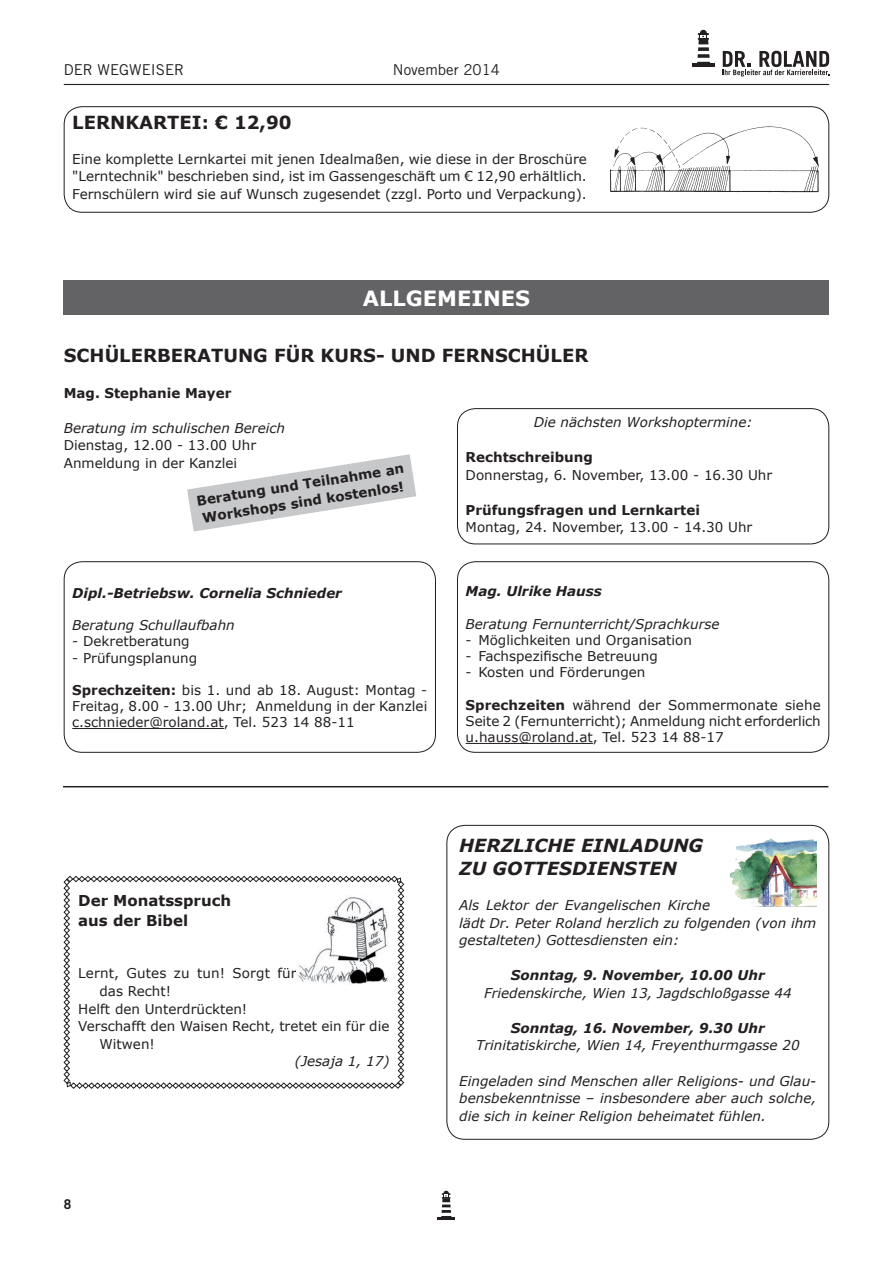
<style>
.page{position:relative;width:893px;height:1263px;background:#fff}
.page>*{position:absolute;margin:0;border:0;box-sizing:border-box;transform-origin:0 0}
.t1{font:700 21px "Verdana";color:#fff}
.t2{font:700 18px "Verdana";color:#231f20}
.t3{font:italic 700 18px/23.4px "Verdana";color:#231f20}
.t4{font:700 15px/19.5px "Verdana";color:#231f20}
.t5{font:15px "Trade Gothic LT Std";color:#231f20}
.t6{font:13.5px/16.2px "Verdana";color:#231f20;text-align:justify}
.t7{font:italic 13.5px/17.5px "Verdana";color:#231f20}
.t8{font:700 13.5px/17.5px "Verdana";color:#231f20}
.t9{font:italic 700 13.5px "Verdana";color:#231f20}
.t10{font:700 13.5px "Trade Gothic LT Std";color:#231f20}
.s1{font-weight:700}
</style>
<div class="page">
<svg style="left:723px;top:51px;width:106px;height:26px"></svg>
<div style="left:700px;top:30px;width:7px;height:6px;background:#231f20;border-radius:50%"></div>
<hr style="left:692px;top:64px;width:23px;height:3px;background:#231f20">
<svg style="left:697px;top:61px;width:13px;height:1px"></svg>
<svg style="left:698px;top:33px;width:11px;height:12px"></svg>
<svg style="left:697px;top:62px;width:13px;height:2px"></svg>
<svg style="left:698px;top:47px;width:11px;height:4px"></svg>
<div style="left:698px;top:39px;width:10px;height:5px;background:#231f20"></div>
<svg style="left:697px;top:54px;width:13px;height:4px"></svg>
<hr style="left:64px;top:84px;width:765px;height:1px;background:#231f20">
<hr style="left:437px;top:1217px;width:18px;height:3px;background:#231f20">
<svg style="left:441px;top:1191px;width:11px;height:26px"></svg>
<svg style="left:63px;top:876px;width:341px;height:213px"></svg>
<img style="left:297px;top:895px;width:92px;height:90px">
<hr style="left:63px;top:786px;width:765px;height:1px;background:#231f20">
<div style="left:446px;top:825px;width:383px;height:315px;border:1px solid #231f20;border-radius:18px"></div>
<img style="left:729px;top:838px;width:87px;height:69px">
<div style="left:457px;top:561px;width:372px;height:192px;border:1px solid #231f20;border-radius:18px"></div>
<div style="left:64px;top:281px;width:765px;height:34px;background:#636366"></div>
<svg style="left:187px;top:454px;width:229px;height:77px"></svg>
<hr style="left:72px;top:728px;width:152px;height:1px;background:#231f20">
<div style="left:457px;top:408px;width:372px;height:136px;border:1px solid #231f20;border-radius:18px"></div>
<hr style="left:466px;top:743px;width:127px;height:1px;background:#231f20">
<div style="left:64px;top:561px;width:372px;height:192px;border:1px solid #231f20;border-radius:18px"></div>
<div style="left:64px;top:106px;width:765px;height:107px;border:1px solid #231f20;border-radius:18px"></div>
<img style="left:610px;top:126px;width:209px;height:67px">
<p class="t5" style="left:64px;top:60px;width:122px">DER WEGWEISER</p>
<p class="t5" style="left:393px;top:60px;width:109px">November 2014</p>
<h2 class="t2" style="left:72px;top:109px;width:221px">LERNKARTEI: € 12,90</h2>
<p class="t6" style="left:72px;top:150px;width:516px;line-height:17.5px">Eine komplette Lernkartei mit jenen Idealmaßen, wie diese in der Broschüre "Lerntechnik" beschrieben sind, ist im Gassengeschäft um € 12,90 erhältlich.<br>Fernschülern wird sie auf Wunsch zugesendet (zzgl. Porto und Verpackung).</p>
<h1 class="t1" style="left:363px;top:283px;width:169px">ALLGEMEINES</h1>
<h2 class="t2" style="left:64px;top:343px;width:526px">SCHÜLERBERATUNG FÜR KURS- UND FERNSCHÜLER</h2>
<p class="t8" style="left:64px;top:384px;width:169px">Mag. Stephanie Mayer</p>
<p class="t7" style="left:64px;top:419px;width:223px">Beratung im schulischen Bereich</p>
<p class="t6" style="left:64px;top:436px;width:194px;line-height:17.5px">Dienstag, 12.00 - 13.00 Uhr<br>Anmeldung in der Kanzlei</p>
<p class="t7" style="left:534px;top:413px;width:220px">Die nächsten Workshoptermine:</p>
<p class="t8" style="left:466px;top:448px;width:129px">Rechtschreibung</p>
<p class="t6" style="left:466px;top:467px;width:308px">Donnerstag, 6. November, 13.00 - 16.30 Uhr</p>
<p class="t8" style="left:466px;top:501px;width:236px">Prüfungsfragen und Lernkartei</p>
<p class="t6" style="left:466px;top:519px;width:288px">Montag, 24. November, 13.00 - 14.30 Uhr</p>
<p class="t8" style="left:195px;top:492px;width:211px;rotate:-9deg">Beratung und Teilnahme an<br>Workshops sind kostenlos!</p>
<p class="t9" style="left:72px;top:583px;width:271px">Dipl.-Betriebsw. Cornelia Schnieder</p>
<p class="t7" style="left:72px;top:616px;width:164px">Beratung Schullaufbahn</p>
<p class="t6" style="left:72px;top:633px;width:119px">- Dekretberatung</p>
<p class="t6" style="left:72px;top:649px;width:126px">- Prüfungsplanung</p>
<p class="t6" style="left:72px;top:682px;width:357px"><span class="s1">Sprechzeiten:</span> bis 1. und ab 18. August: Montag - Freitag, 8.00 - 13.00 Uhr; Anmeldung in der Kanzlei c.schnieder@roland.at, Tel. 523 14 88-11</p>
<p class="t9" style="left:466px;top:582px;width:138px">Mag. Ulrike Hauss</p>
<p class="t7" style="left:466px;top:615px;width:255px">Beratung Fernunterricht/Sprachkurse</p>
<p class="t6" style="left:466px;top:632px;width:228px">- Möglichkeiten und Organisation</p>
<p class="t6" style="left:466px;top:648px;width:194px">- Fachspezifische Betreuung</p>
<p class="t6" style="left:466px;top:664px;width:181px">- Kosten und Förderungen</p>
<p class="t6" style="left:466px;top:697px;width:357px"><span class="s1">Sprechzeiten</span> während der Sommermonate siehe Seite 2 (Fernunterricht); Anmeldung nicht erforderlich u.hauss@roland.at, Tel. 523 14 88-17</p>
<p class="t4" style="left:78px;top:891px;width:154px">Der Monatsspruch aus der Bibel</p>
<p class="t6" style="left:78px;top:965px;width:220px">Lernt, Gutes zu tun! Sorgt für</p>
<p class="t6" style="left:100px;top:983px;width:73px">das Recht!</p>
<p class="t6" style="left:78px;top:1000px;width:170px">Helft den Unterdrückten!</p>
<p class="t6" style="left:78px;top:1018px;width:313px">Verschafft den Waisen Recht, tretet ein für die</p>
<p class="t6" style="left:100px;top:1035px;width:57px">Witwen!</p>
<p class="t7" style="left:295px;top:1052px;width:96px">(Jesaja 1, 17)</p>
<p class="t10" style="left:64px;top:1196px;width:9px">8</p>
<h2 class="t3" style="left:459px;top:833px;width:245px">HERZLICHE EINLADUNG<br>ZU GOTTESDIENSTEN</h2>
<p class="t7" style="left:459px;top:896px;width:359px">Als Lektor der Evangelischen Kirche<br>lädt Dr. Peter Roland herzlich zu folgenden (von ihm gestalteten) Gottesdiensten ein:</p>
<p class="t9" style="left:511px;top:966px;width:255px">Sonntag, 9. November, 10.00 Uhr</p>
<p class="t7" style="left:484px;top:984px;width:309px">Friedenskirche, Wien 13, Jagdschloßgasse 44</p>
<p class="t9" style="left:511px;top:1018px;width:255px">Sonntag, 16. November, 9.30 Uhr</p>
<p class="t7" style="left:476px;top:1036px;width:325px">Trinitatiskirche, Wien 14, Freyenthurmgasse 20</p>
<p class="t7" style="left:459px;top:1072px;width:359px;text-align:justify">Eingeladen sind Menschen aller Religions- und Glau&shy;bensbekenntnisse – insbesondere aber auch solche, die sich in keiner Religion beheimatet fühlen.</p>
</div>
